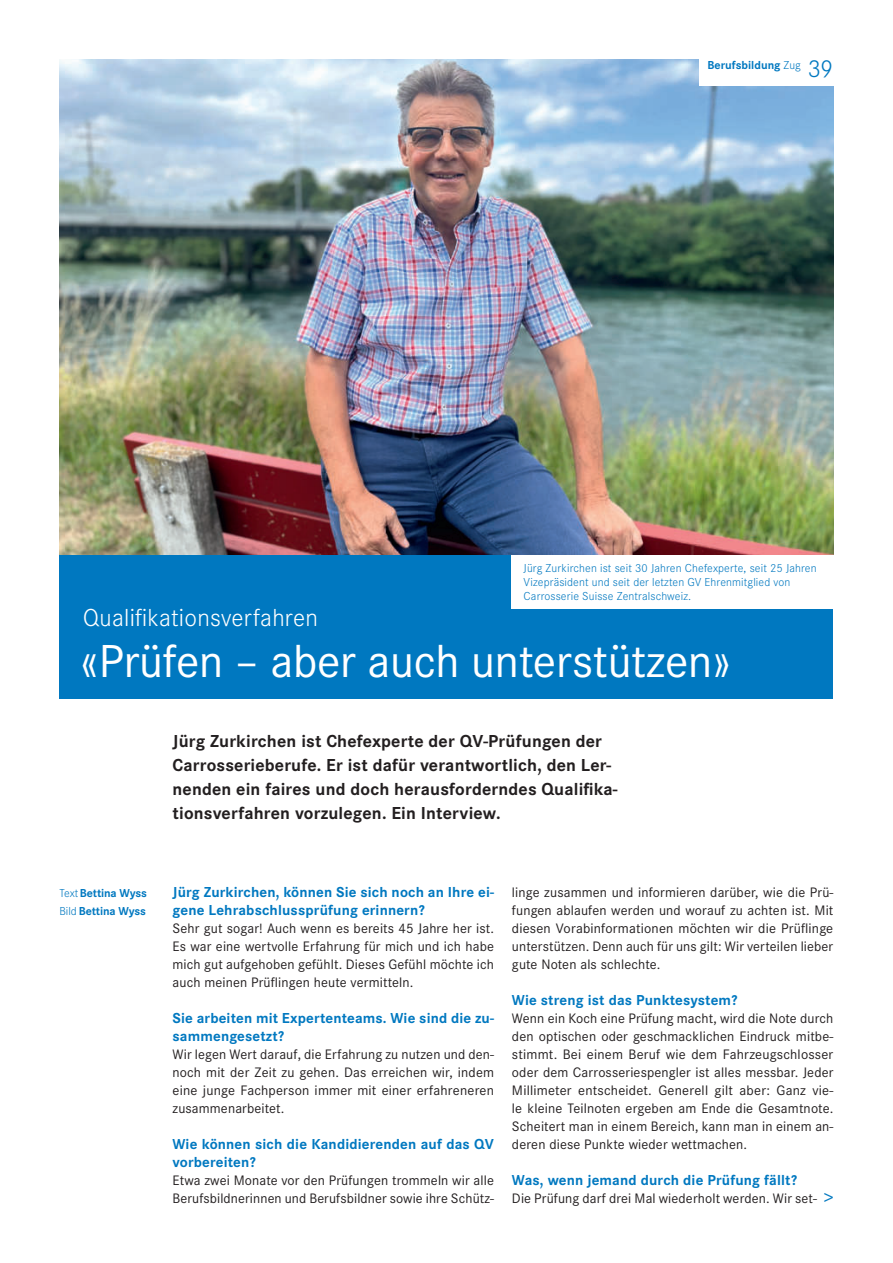
<style>
.page{position:relative;width:893px;height:1263px;background:#fff}
.page>*{position:absolute;margin:0;border:0;box-sizing:border-box;transform-origin:0 0}
.t1{font:48px "Corporate S Pro";letter-spacing:-.005em;color:#fff}
.t2{font:300 25.5px "Corporate S Pro";letter-spacing:.01em;color:#fff}
.t3{font:19.5px "Corporate S Pro";color:#0078c0}
.t4{font:700 18px/24px "Corporate S Pro";letter-spacing:.01em;color:#231f20}
.t5{font:700 15px/18px "Corporate S Pro";letter-spacing:.01em;color:#0078c0}
.t6{font:14.25px/18px "Corporate S Pro";letter-spacing:.01em;color:#231f20;text-align:justify}
.t7{font:300 12px/14.2px "Corporate S Pro";letter-spacing:.01em;color:#0078c0}
.t8{font:700 12px/18px "Corporate S Pro";letter-spacing:-.01em;color:#0078c0}
.s1{font-weight:300}
.s2{font-weight:300;font-size:25.5px}
</style>
<div class="page">
<div style="left:60px;top:555px;width:773px;height:144px;background:#0078c0"></div>
<div style="left:511px;top:555px;width:322px;height:54px;background:#fff"></div>
<img style="left:60px;top:59px;width:773px;height:496px">
<div style="left:699px;top:55px;width:138px;height:30px;background:#fff"></div>
<p class="t8" style="left:707px;top:57px;width:128px">Berufsbildung <span class="s1">Zug</span> <span class="s2">39</span></p>
<h2 class="t2" style="left:83px;top:608px;width:237px">Qualifikationsverfahren</h2>
<p class="t7" style="left:524px;top:562px;width:294px">Jürg Zurkirchen ist seit 30 Jahren Chefexperte, seit 25 Jahren<br>Vizepräsident und seit der letzten GV Ehrenmitglied von<br>Carrosserie Suisse Zentralschweiz.</p>
<h1 class="t1" style="left:81px;top:636px;width:651px">«Prüfen – aber auch unterstützen»</h1>
<p class="t8" style="left:60px;top:885px;width:89px"><span class="s1">Text</span> Bettina Wyss<br><span class="s1">Bild</span> Bettina Wyss</p>
<p class="t4" style="left:173px;top:730px;width:446px">Jürg Zurkirchen ist Chefexperte der QV-Prüfungen der Carrosserieberufe. Er ist dafür verantwortlich, den Ler&shy;nenden ein faires und doch herausforderndes Qualifika&shy;tionsverfahren vorzulegen. Ein Interview.</p>
<p class="t5" style="left:173px;top:884px;width:323px">Jürg Zurkirchen, können Sie sich noch an Ihre ei&shy;gene Lehrabschlussprüfung erinnern?</p>
<p class="t6" style="left:173px;top:919px;width:323px">Sehr gut sogar! Auch wenn es bereits 45 Jahre her ist.<br>Es war eine wertvolle Erfahrung für mich und ich habe mich gut aufgehoben gefühlt. Dieses Gefühl möchte ich auch meinen Prüflingen heute vermitteln.</p>
<p class="t5" style="left:173px;top:1010px;width:323px">Sie arbeiten mit Expertenteams. Wie sind die zu&shy;sammengesetzt?</p>
<p class="t6" style="left:173px;top:1045px;width:323px">Wir legen Wert darauf, die Erfahrung zu nutzen und den&shy;noch mit der Zeit zu gehen. Das erreichen wir, indem eine junge Fachperson immer mit einer erfahreneren zusammenarbeitet.</p>
<p class="t5" style="left:173px;top:1136px;width:323px">Wie können sich die Kandidierenden auf das QV vorbereiten?</p>
<p class="t6" style="left:173px;top:1171px;width:323px">Etwa zwei Monate vor den Prüfungen trommeln wir alle<br>Berufsbildnerinnen und Berufsbildner sowie ihre Schütz-</p>
<p class="t6" style="left:512px;top:883px;width:323px">linge zusammen und informieren darüber, wie die Prü&shy;fungen ablaufen werden und worauf zu achten ist. Mit diesen Vorabinformationen möchten wir die Prüflinge unterstützen. Denn auch für uns gilt: Wir verteilen lieber gute Noten als schlechte.</p>
<p class="t5" style="left:512px;top:992px;width:227px">Wie streng ist das Punktesystem?</p>
<p class="t6" style="left:512px;top:1009px;width:323px">Wenn ein Koch eine Prüfung macht, wird die Note durch den optischen oder geschmacklichen Eindruck mitbe&shy;stimmt. Bei einem Beruf wie dem Fahrzeugschlosser oder dem Carrosseriespengler ist alles messbar. Jeder Millimeter entscheidet. Generell gilt aber: Ganz vie&shy;le kleine Teilnoten ergeben am Ende die Gesamtnote.<br>Scheitert man in einem Bereich, kann man in einem an&shy;deren diese Punkte wieder wettmachen.</p>
<p class="t5" style="left:512px;top:1172px;width:286px">Was, wenn jemand durch die Prüfung fällt?</p>
<p class="t6" style="left:512px;top:1189px;width:306px">Die Prüfung darf drei Mal wiederholt werden. Wir set-</p>
<h3 class="t3" style="left:824px;top:1187px;width:11px">&gt;</h3>
</div>
